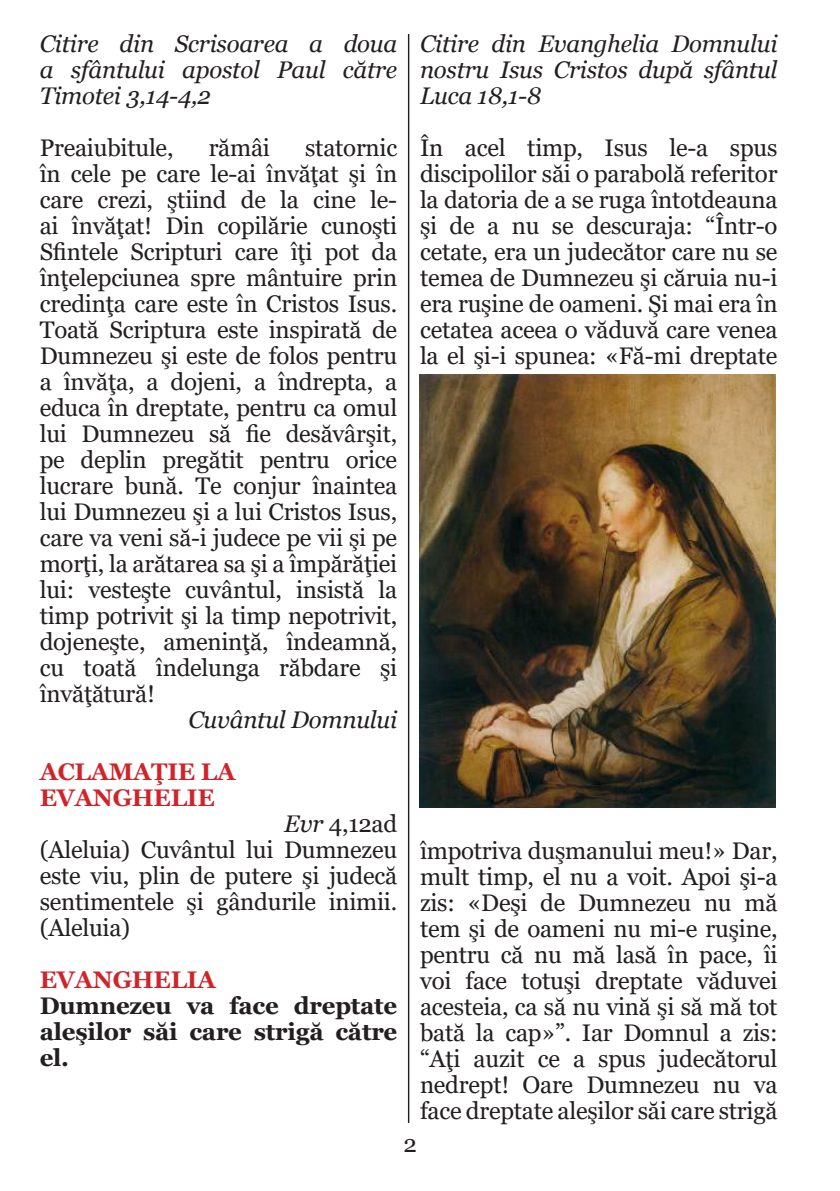
<style>
.page{position:relative;width:840px;height:1191px;background:#fff}
.page>*{position:absolute;margin:0;border:0;box-sizing:border-box;transform-origin:0 0}
.t1{font:24px/26px "Georgia";letter-spacing:-.01em;color:#231f20;text-align:justify}
.t2{font:italic 24px/26px "Georgia";letter-spacing:-.01em;color:#231f20;text-align:justify}
.t3{font:700 24px/26px "Georgia";letter-spacing:-.01em;color:#231f20;text-align:justify}
.t4{font:700 24px/26px "Georgia";letter-spacing:-.01em;color:#d1232a}
.s1{font-style:italic}
</style>
<div class="page">
<hr style="left:407px;top:34px;width:2px;height:1089px;background:#231f20">
<img style="left:420px;top:374px;width:355px;height:433px">
<p class="t2" style="left:40px;top:31px;width:359px">Citire din Scrisoarea a doua a sfântului apostol Paul către Timotei 3,14-4,2</p>
<p class="t1" style="left:40px;top:135px;width:135px">Preaiubitule,</p>
<p class="t1" style="left:208px;top:135px;width:63px">rămâi</p>
<p class="t1" style="left:40px;top:135px;width:359px;text-indent:265px">statornic în cele pe care le-ai învăţat şi în care crezi, ştiind de la cine le&shy;ai învăţat! Din copilărie cunoşti Sfintele Scripturi care îţi pot da înţelepciunea spre mântuire prin credinţa care este în Cristos Isus.<br>Toată Scriptura este inspirată de Dumnezeu şi este de folos pentru a învăţa, a dojeni, a îndrepta, a educa în dreptate, pentru ca omul lui Dumnezeu să fie desăvârşit, pe deplin pregătit pentru orice lucrare bună. Te conjur înaintea lui Dumnezeu şi a lui Cristos Isus, care va veni să-i judece pe vii şi pe morţi, la arătarea sa şi a împărăţiei lui: vesteşte cuvântul, insistă la timp potrivit şi la timp nepotrivit, dojeneşte, ameninţă, îndeamnă, cu toată îndelunga răbdare şi învăţătură!</p>
<p class="t2" style="left:188px;top:707px;width:210px">Cuvântul Domnului</p>
<p class="t4" style="left:40px;top:759px;width:197px">ACLAMAŢIE LA<br>EVANGHELIE</p>
<p class="t1" style="left:40px;top:811px;width:359px;text-indent:244px"><span class="s1">Evr</span> 4,12ad (Aleluia) Cuvântul lui Dumnezeu este viu, plin de putere şi judecă sentimentele şi gândurile inimii. (Aleluia)</p>
<p class="t4" style="left:40px;top:967px;width:177px">EVANGHELIA</p>
<p class="t3" style="left:40px;top:993px;width:359px">Dumnezeu va face dreptate aleşilor săi care strigă către el.</p>
<p class="t2" style="left:420px;top:31px;width:359px">Citire din Evanghelia Domnului nostru Isus Cristos după sfântul Luca 18,1-8</p>
<p class="t1" style="left:420px;top:136px;width:359px">În acel timp, Isus le-a spus discipolilor săi o parabolă referitor la datoria de a se ruga întotdeauna şi de a nu se descuraja: “Într-o cetate, era un judecător care nu se temea de Dumnezeu şi căruia nu-i era ruşine de oameni. Şi mai era în cetatea aceea o văduvă care venea la el şi-i spunea: «Fă-mi dreptate</p>
<p class="t1" style="left:420px;top:838px;width:359px">împotriva duşmanului meu!» Dar, mult timp, el nu a voit. Apoi şi-a zis: «Deşi de Dumnezeu nu mă tem şi de oameni nu mi-e ruşine, pentru că nu mă lasă în pace, îi voi face totuşi dreptate văduvei acesteia, ca să nu vină şi să mă tot bată la cap»”. Iar Domnul a zis: “Aţi auzit ce a spus judecătorul nedrept! Oare Dumnezeu nu va face dreptate aleşilor săi care strigă</p>
<p class="t1" style="left:403px;top:1131px;width:15px">2</p>
</div>
